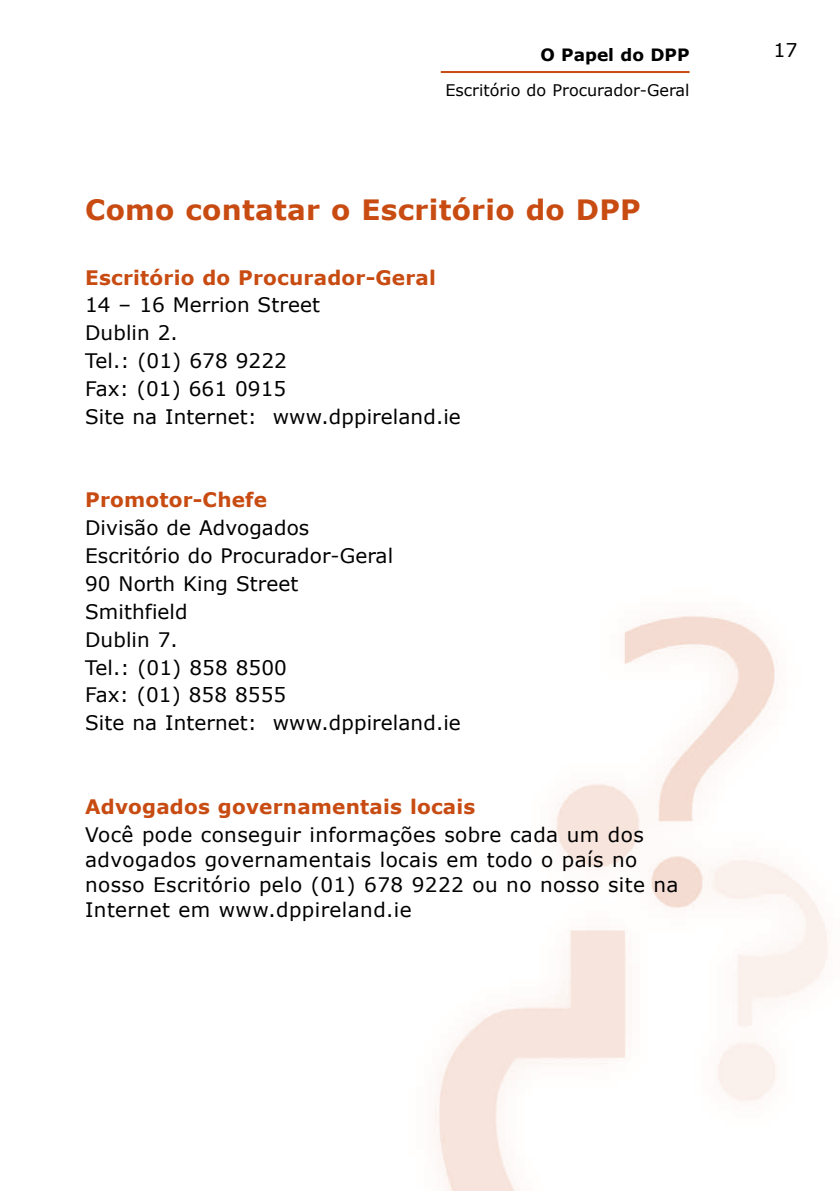
<style>
.page{position:relative;width:840px;height:1191px;background:#fff}
.page>*{position:absolute;margin:0;border:0;box-sizing:border-box;transform-origin:0 0}
.t1{font:700 28px "Verdana";letter-spacing:.01em;color:#c84b12}
.t2{font:20px/27.8px "Verdana";letter-spacing:.005em;color:#000}
.t3{font:700 20px "Verdana";letter-spacing:.01em;color:#c84b12}
.t4{font:19px "Verdana";color:#000}
.t5{font:700 17px "Verdana";color:#000}
.t6{font:16px "Verdana";color:#000}
</style>
<div class="page">
<img style="left:434px;top:613px;width:394px;height:578px">
<hr style="left:440px;top:71px;width:249px;height:2px;background:#c84b12">
<p class="t5" style="left:540px;top:44px;width:151px">O Papel do DPP</p>
<p class="t4" style="left:773px;top:38px;width:25px">17</p>
<p class="t6" style="left:445px;top:80px;width:245px">Escritório do Procurador-Geral</p>
<h1 class="t1" style="left:85px;top:192px;width:557px">Como contatar o Escritório do DPP</h1>
<p class="t3" style="left:85px;top:265px;width:352px">Escritório do Procurador-Geral</p>
<p class="t2" style="left:85px;top:291px;width:377px">14 – 16 Merrion Street<br>Dublin 2.<br>Tel.: (01) 678 9222<br>Fax: (01) 661 0915<br>Site na Internet: www.dppireland.ie</p>
<p class="t3" style="left:85px;top:487px;width:183px">Promotor-Chefe</p>
<p class="t2" style="left:85px;top:513px;width:377px">Divisão de Advogados<br>Escritório do Procurador-Geral<br>90 North King Street<br>Smithfield<br>Dublin 7.<br>Tel.: (01) 858 8500<br>Fax: (01) 858 8555<br>Site na Internet: www.dppireland.ie</p>
<p class="t3" style="left:85px;top:793px;width:391px">Advogados governamentais locais</p>
<p class="t2" style="left:85px;top:821px;width:594px;line-height:25px">Você pode conseguir informações sobre cada um dos advogados governamentais locais em todo o país no nosso Escritório pelo (01) 678 9222 ou no nosso site na Internet em www.dppireland.ie</p>
</div>
